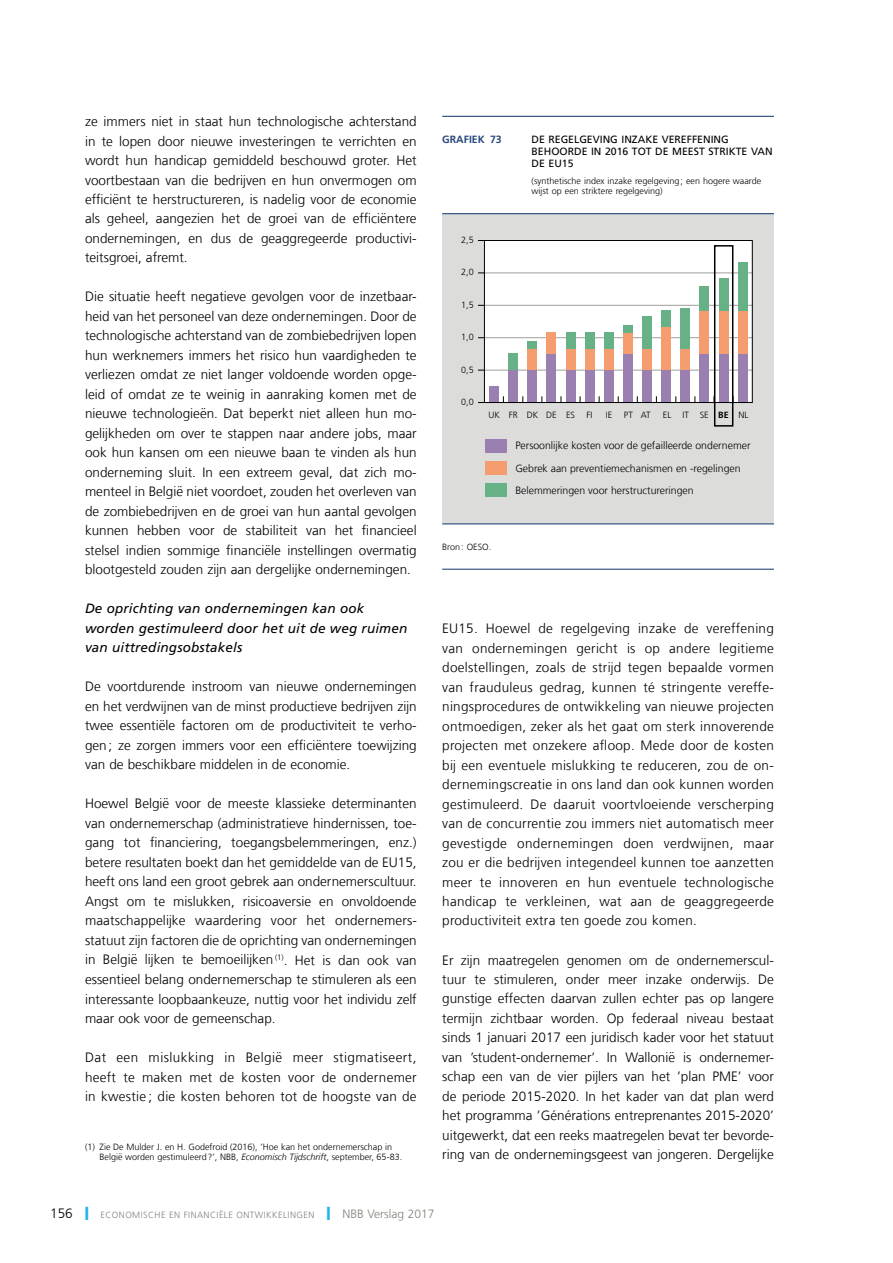
<style>
.page{position:relative;width:893px;height:1263px;background:#fff}
.page>*{position:absolute;margin:0;border:0;box-sizing:border-box;transform-origin:0 0}
.t1{font:300 13.5px/19.5px "Frutiger LT Com";color:#000;text-align:justify}
.t2{font:italic 13.5px/19.5px "Frutiger LT Com";letter-spacing:.01em;color:#000}
.t3{font:300 12px "Frutiger LT Com";color:#81807a}
.t4{font:300 10.5px/22.5px "Frutiger LT Com";color:#000}
.t5{font:10.5px/12px "Frutiger LT Com";color:#000}
.t6{font:700 10.5px "Frutiger LT Com";color:#29497c}
.t7{font:300 9px/9.8px "Frutiger LT Com";color:#000}
.t8{font:300 9px "Frutiger LT Com";color:#81807a}
.s1{font-style:italic}
.s2{font-weight:700}
.s3{font-size:13.5px;color:#000}
.s4{color:#22b4e8}
</style>
<div class="page">
<div style="left:442px;top:214px;width:332px;height:310px;background:#dcdcdb"></div>
<hr style="left:442px;top:116px;width:332px;height:1px;background:#29497c">
<hr style="left:442px;top:569px;width:332px;height:1px;background:#29497c">
<hr style="left:442px;top:213px;width:332px;height:1px;background:#29497c">
<hr style="left:442px;top:523px;width:332px;height:1px;background:#29497c">
<div style="left:484px;top:240px;width:268px;height:162px;background:#fff"></div>
<hr style="left:484px;top:272px;width:269px;height:1px;background:#9e9e9b">
<hr style="left:484px;top:305px;width:269px;height:1px;background:#9e9e9b">
<hr style="left:484px;top:337px;width:269px;height:1px;background:#9e9e9b">
<hr style="left:484px;top:370px;width:269px;height:1px;background:#9e9e9b">
<div style="left:485px;top:439px;width:22px;height:13px;background:#9a80b1"></div>
<div style="left:485px;top:461px;width:22px;height:14px;background:#f59d6e"></div>
<div style="left:485px;top:483px;width:22px;height:13px;background:#66b186"></div>
<div style="left:489px;top:386px;width:10px;height:16px;background:#9a80b1"></div>
<div style="left:508px;top:370px;width:10px;height:32px;background:#9a80b1"></div>
<div style="left:508px;top:354px;width:10px;height:16px;background:#66b186"></div>
<div style="left:527px;top:370px;width:10px;height:32px;background:#9a80b1"></div>
<div style="left:527px;top:349px;width:10px;height:21px;background:#f59d6e"></div>
<div style="left:527px;top:341px;width:10px;height:8px;background:#66b186"></div>
<div style="left:547px;top:354px;width:9px;height:48px;background:#9a80b1"></div>
<div style="left:547px;top:333px;width:9px;height:21px;background:#f59d6e"></div>
<div style="left:566px;top:370px;width:9px;height:32px;background:#9a80b1"></div>
<div style="left:566px;top:349px;width:9px;height:21px;background:#f59d6e"></div>
<div style="left:566px;top:333px;width:9px;height:16px;background:#66b186"></div>
<div style="left:585px;top:370px;width:9px;height:32px;background:#9a80b1"></div>
<div style="left:585px;top:349px;width:9px;height:21px;background:#f59d6e"></div>
<div style="left:585px;top:333px;width:9px;height:16px;background:#66b186"></div>
<div style="left:604px;top:370px;width:9px;height:32px;background:#9a80b1"></div>
<div style="left:604px;top:349px;width:9px;height:21px;background:#f59d6e"></div>
<div style="left:604px;top:333px;width:9px;height:16px;background:#66b186"></div>
<div style="left:623px;top:354px;width:10px;height:48px;background:#9a80b1"></div>
<div style="left:623px;top:333px;width:10px;height:21px;background:#f59d6e"></div>
<div style="left:623px;top:325px;width:10px;height:8px;background:#66b186"></div>
<div style="left:642px;top:370px;width:10px;height:32px;background:#9a80b1"></div>
<div style="left:642px;top:349px;width:10px;height:21px;background:#f59d6e"></div>
<div style="left:642px;top:316px;width:10px;height:33px;background:#66b186"></div>
<div style="left:661px;top:370px;width:10px;height:32px;background:#9a80b1"></div>
<div style="left:661px;top:327px;width:10px;height:43px;background:#f59d6e"></div>
<div style="left:661px;top:311px;width:10px;height:16px;background:#66b186"></div>
<div style="left:680px;top:370px;width:10px;height:32px;background:#9a80b1"></div>
<div style="left:680px;top:349px;width:10px;height:21px;background:#f59d6e"></div>
<div style="left:680px;top:308px;width:10px;height:41px;background:#66b186"></div>
<div style="left:700px;top:354px;width:9px;height:48px;background:#9a80b1"></div>
<div style="left:700px;top:311px;width:9px;height:43px;background:#f59d6e"></div>
<div style="left:700px;top:286px;width:9px;height:25px;background:#66b186"></div>
<div style="left:719px;top:354px;width:9px;height:48px;background:#9a80b1"></div>
<div style="left:719px;top:311px;width:9px;height:43px;background:#f59d6e"></div>
<div style="left:719px;top:278px;width:9px;height:33px;background:#66b186"></div>
<div style="left:738px;top:354px;width:9px;height:48px;background:#9a80b1"></div>
<div style="left:738px;top:311px;width:9px;height:43px;background:#f59d6e"></div>
<div style="left:738px;top:262px;width:9px;height:49px;background:#66b186"></div>
<div style="left:714px;top:245px;width:19px;height:182px;border:2px solid #000"></div>
<div style="left:484px;top:240px;width:269px;height:163px;border:1px solid #000"></div>
<p class="t1" style="left:85px;top:111px;width:333px">ze immers niet in staat hun technologische achterstand in te lopen door nieuwe investeringen te verrichten en wordt hun handicap gemiddeld beschouwd groter. Het voortbestaan van die bedrijven en hun onvermogen om efficiënt te herstructureren, is nadelig voor de economie als geheel, aangezien het de groei van de efficiëntere ondernemingen, en dus de geaggregeerde productivi&shy;teitsgroei, afremt.</p>
<p class="t1" style="left:85px;top:287px;width:333px">Die situatie heeft negatieve gevolgen voor de inzetbaar&shy;heid van het personeel van deze ondernemingen. Door de technologische achterstand van de zombiebedrijven lopen hun werknemers immers het risico hun vaardigheden te verliezen omdat ze niet langer voldoende worden opge&shy;leid of omdat ze te weinig in aanraking komen met de nieuwe technologieën. Dat beperkt niet alleen hun mo&shy;gelijkheden om over te stappen naar andere jobs, maar ook hun kansen om een nieuwe baan te vinden als hun onderneming sluit. In een extreem geval, dat zich mo&shy;menteel in België niet voordoet, zouden het overleven van de zombiebedrijven en de groei van hun aantal gevolgen kunnen hebben voor de stabiliteit van het financieel stelsel indien sommige financiële instellingen overmatig blootgesteld zouden zijn aan dergelijke ondernemingen.</p>
<p class="t2" style="left:85px;top:599px;width:324px">De oprichting van ondernemingen kan ook worden gestimuleerd door het uit de weg ruimen van uittredingsobstakels</p>
<p class="t1" style="left:85px;top:677px;width:333px">De voortdurende instroom van nieuwe ondernemingen en het verdwijnen van de minst productieve bedrijven zijn twee essentiële factoren om de productiviteit te verho&shy;gen; ze zorgen immers voor een efficiëntere toewijzing van de beschikbare middelen in de economie.</p>
<p class="t1" style="left:85px;top:794px;width:333px">Hoewel België voor de meeste klassieke determinanten van ondernemerschap (administratieve hindernissen, toe&shy;gang tot financiering, toegangsbelemmeringen, enz.) betere resultaten boekt dan het gemiddelde van de EU15, heeft ons land een groot gebrek aan ondernemerscultuur.<br>Angst om te mislukken, risicoaversie en onvoldoende maatschappelijke waardering voor het ondernemers&shy;statuut zijn factoren die de oprichting van ondernemingen in België lijken te bemoeilijken <sup>(1)</sup>. Het is dan ook van essentieel belang ondernemerschap te stimuleren als een interessante loopbaankeuze, nuttig voor het individu zelf maar ook voor de gemeenschap.</p>
<p class="t1" style="left:85px;top:1047px;width:333px">Dat een mislukking in België meer stigmatiseert, heeft te maken met de kosten voor de ondernemer in kwestie ; die kosten behoren tot de hoogste van de</p>
<p class="t7" style="left:99px;top:1142px;width:304px;text-indent:-14px">(1) Zie De Mulder J. en H. Godefroid (2016), ’Hoe kan het ondernemerschap in<br>België worden gestimuleerd?’, NBB, <span class="s1">Economisch Tijdschrift</span>, september, 65-83.</p>
<p class="t6" style="left:442px;top:133px;width:20px">GRAFIEK</p>
<p class="t6" style="left:490px;top:133px;width:13px">73</p>
<p class="t5" style="left:531px;top:133px;width:243px">DE REGELGEVING INZAKE VEREFFENING<br>BEHOORDE IN 2016 TOT DE MEEST STRIKTE VAN<br>DE EU15</p>
<p class="t7" style="left:531px;top:175px;width:231px;line-height:10.5px">(synthetische index inzake regelgeving; een hogere waarde wijst op een striktere regelgeving)</p>
<p class="t7" style="left:461px;top:235px;width:14px">2,5</p>
<p class="t7" style="left:461px;top:267px;width:14px">2,0</p>
<p class="t7" style="left:461px;top:300px;width:14px">1,5</p>
<p class="t7" style="left:461px;top:332px;width:14px">1,0</p>
<p class="t7" style="left:461px;top:365px;width:14px">0,5</p>
<p class="t7" style="left:461px;top:397px;width:14px">0,0</p>
<p class="t7" style="left:488px;top:410px;width:88px">UK FR DK DE ES</p>
<p class="t7" style="left:586px;top:410px;width:7px">FI</p>
<p class="t7" style="left:606px;top:410px;width:8px">IE</p>
<p class="t7" style="left:624px;top:410px;width:28px">PT AT</p>
<p class="t7" style="left:663px;top:410px;width:87px">EL IT SE <span class="s2">BE</span> NL</p>
<p class="t4" style="left:515px;top:434px;width:237px">Persoonlijke kosten voor de gefailleerde ondernemer</p>
<p class="t4" style="left:515px;top:457px;width:227px">Gebrek aan preventiemechanismen en -regelingen<br>Belemmeringen voor herstructureringen</p>
<p class="t7" style="left:442px;top:542px;width:50px">Bron: OESO.</p>
<p class="t1" style="left:442px;top:618px;width:333px">EU15. Hoewel de regelgeving inzake de vereffening van ondernemingen gericht is op andere legitieme doelstellingen, zoals de strijd tegen bepaalde vormen van frauduleus gedrag, kunnen té stringente vereffe&shy;ningsprocedures de ontwikkeling van nieuwe projecten ontmoedigen, zeker als het gaat om sterk innoverende projecten met onzekere afloop. Mede door de kosten bij een eventuele mislukking te reduceren, zou de on&shy;dernemingscreatie in ons land dan ook kunnen worden gestimuleerd. De daaruit voortvloeiende verscherping van de concurrentie zou immers niet automatisch meer gevestigde ondernemingen doen verdwijnen, maar zou er die bedrijven integendeel kunnen toe aanzetten meer te innoveren en hun eventuele technologische handicap te verkleinen, wat aan de geaggregeerde productiviteit extra ten goede zou komen.</p>
<p class="t1" style="left:442px;top:950px;width:333px">Er zijn maatregelen genomen om de ondernemerscul&shy;tuur te stimuleren, onder meer inzake onderwijs. De gunstige effecten daarvan zullen echter pas op langere termijn zichtbaar worden. Op federaal niveau bestaat sinds 1 januari 2017 een juridisch kader voor het statuut van ’student-ondernemer’. In Wallonië is ondernemer&shy;schap een van de vier pijlers van het ’plan PME’ voor de periode 2015-2020. In het kader van dat plan werd het programma ’Générations entreprenantes 2015-2020’ uitgewerkt, dat een reeks maatregelen bevat ter bevorde&shy;ring van de ondernemingsgeest van jongeren. Dergelijke</p>
<p class="t8" style="left:50px;top:1209px;width:63px"><span class="s3">156</span> <span class="s4">❙</span> Economische</p>
<p class="t8" style="left:169px;top:1209px;width:21px">en financi</p>
<p class="t8" style="left:219px;top:1209px;width:25px">ële ontwikkelingen</p>
<p class="t3" style="left:327px;top:1206px;width:109px"><span class="s4">❙</span> NBB Verslag 2017</p>
</div>
